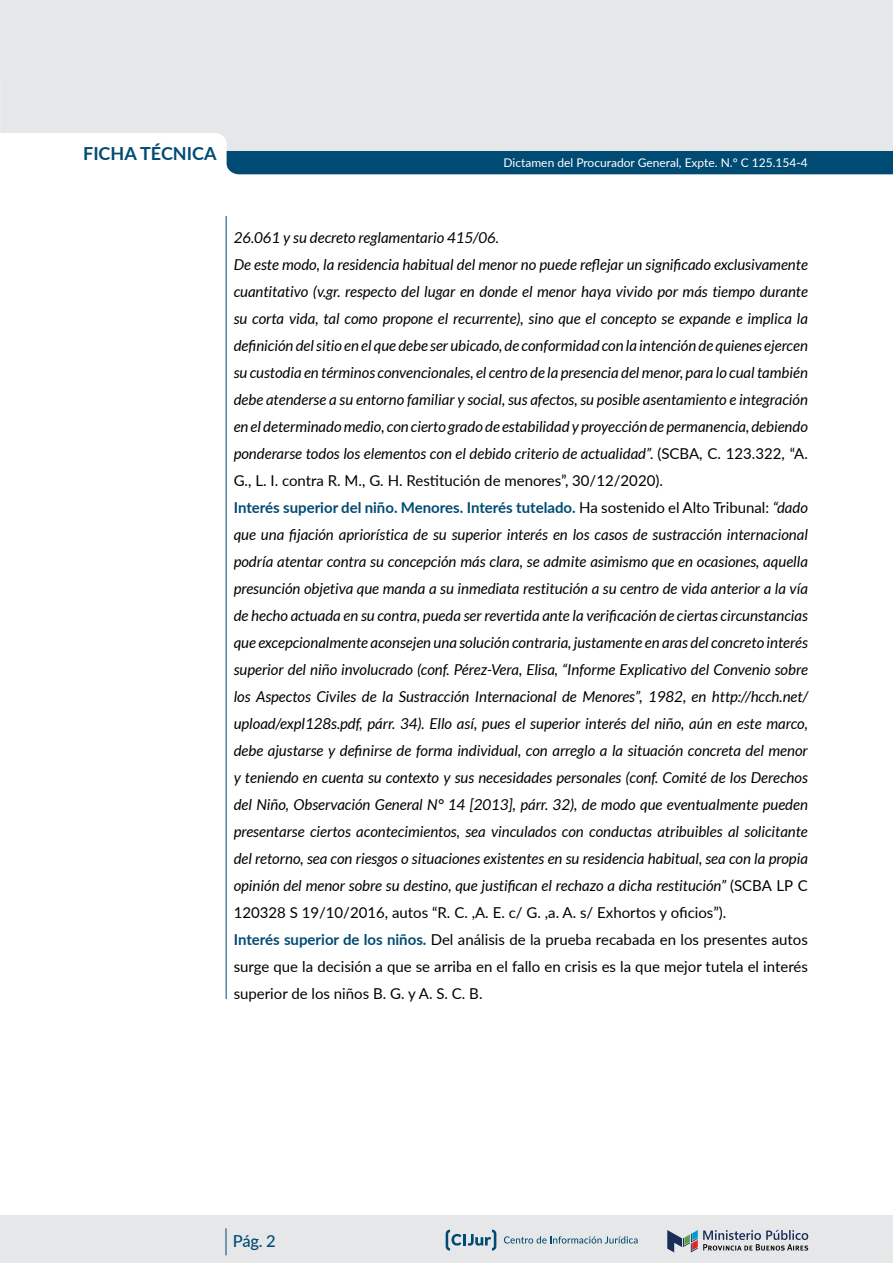
<style>
.page{position:relative;width:893px;height:1263px;background:#fff}
.page>*{position:absolute;margin:0;border:0;box-sizing:border-box;transform-origin:0 0}
.t1{font:700 18px "Lato";color:#004b74}
.t2{font:500 16.5px "Lato";color:#004b74}
.t3{font:italic 15px/27px "Lato";color:#000}
.t4{font:12px "Lato";color:#fff}
.s1{font-style:normal}
.s2{font-weight:700;font-style:normal;color:#004b74}
</style>
<div class="page">
<div style="left:0;top:1215px;width:893px;height:48px;background:#e6e7e8"></div>
<svg style="left:667px;top:1230px;width:141px;height:22px"></svg>
<svg style="left:504px;top:1236px;width:134px;height:7px"></svg>
<svg style="left:446px;top:1229px;width:50px;height:21px"></svg>
<svg style="left:226px;top:1228px;width:1px;height:27px"></svg>
<div style="left:0;top:0;width:893px;height:166px;background:#e6e7e8"></div>
<hr style="left:226px;top:216px;width:1px;height:783px;background:#004b74">
<div style="left:227px;top:151px;width:666px;height:23px;background:#004b74"></div>
<p class="t1" style="left:83px;top:140px;width:135px">FICHA TÉCNICA</p>
<p class="t4" style="left:504px;top:155px;width:306px">Dictamen del Procurador General, Expte. N.° C 125.154-4</p>
<p class="t3" style="left:234px;top:224px;width:576px">26.061 y su decreto reglamentario 415/06.<br>De este modo, la residencia habitual del menor no puede reflejar un significado exclusivamente cuantitativo (v.gr. respecto del lugar en donde el menor haya vivido por más tiempo durante su corta vida, tal como propone el recurrente), sino que el concepto se expande e implica la definición del sitio en el que debe ser ubicado, de conformidad con la intención de quienes ejercen su custodia en términos convencionales, el centro de la presencia del menor, para lo cual también debe atenderse a su entorno familiar y social, sus afectos, su posible asentamiento e integración en el determinado medio, con cierto grado de estabilidad y proyección de permanencia, debiendo ponderarse todos los elementos con el debido criterio de actualidad”. <span class="s1">(SCBA, C. 123.322, “A.<br>G., L. I. contra R. M., G. H. Restitución de menores”, 30/12/2020).<br></span><span class="s2">Interés superior del niño. Menores. Interés tutelado.</span> <span class="s1">Ha sostenido el Alto Tribunal:</span> “dado que una fijación apriorística de su superior interés en los casos de sustracción internacional podría atentar contra su concepción más clara, se admite asimismo que en ocasiones, aquella presunción objetiva que manda a su inmediata restitución a su centro de vida anterior a la vía de hecho actuada en su contra, pueda ser revertida ante la verificación de ciertas circunstancias que excepcionalmente aconsejen una solución contraria, justamente en aras del concreto interés superior del niño involucrado (conf. Pérez-Vera, Elisa, “Informe Explicativo del Convenio sobre los Aspectos Civiles de la Sustracción Internacional de Menores”, 1982, en http://hcch.net/ upload/expl128s.pdf, párr. 34). Ello así, pues el superior interés del niño, aún en este marco, debe ajustarse y definirse de forma individual, con arreglo a la situación concreta del menor y teniendo en cuenta su contexto y sus necesidades personales (conf. Comité de los Derechos del Niño, Observación General N° 14 [2013], párr. 32), de modo que eventualmente pueden presentarse ciertos acontecimientos, sea vinculados con conductas atribuibles al solicitante del retorno, sea con riesgos o situaciones existentes en su residencia habitual, sea con la propia opinión del menor sobre su destino, que justifican el rechazo a dicha restitución” <span class="s1">(SCBA LP C 120328 S 19/10/2016, autos “R. C. ,A. E. c/ G. ,a. A. s/ Exhortos y oficios”).<br></span><span class="s2">Interés superior de los niños.</span> <span class="s1">Del análisis de la prueba recabada en los presentes autos surge que la decisión a que se arriba en el fallo en crisis es la que mejor tutela el interés superior de los niños B. G. y A. S. C. B.</span></p>
<p class="t2" style="left:233px;top:1229px;width:44px">Pág. 2</p>
</div>
